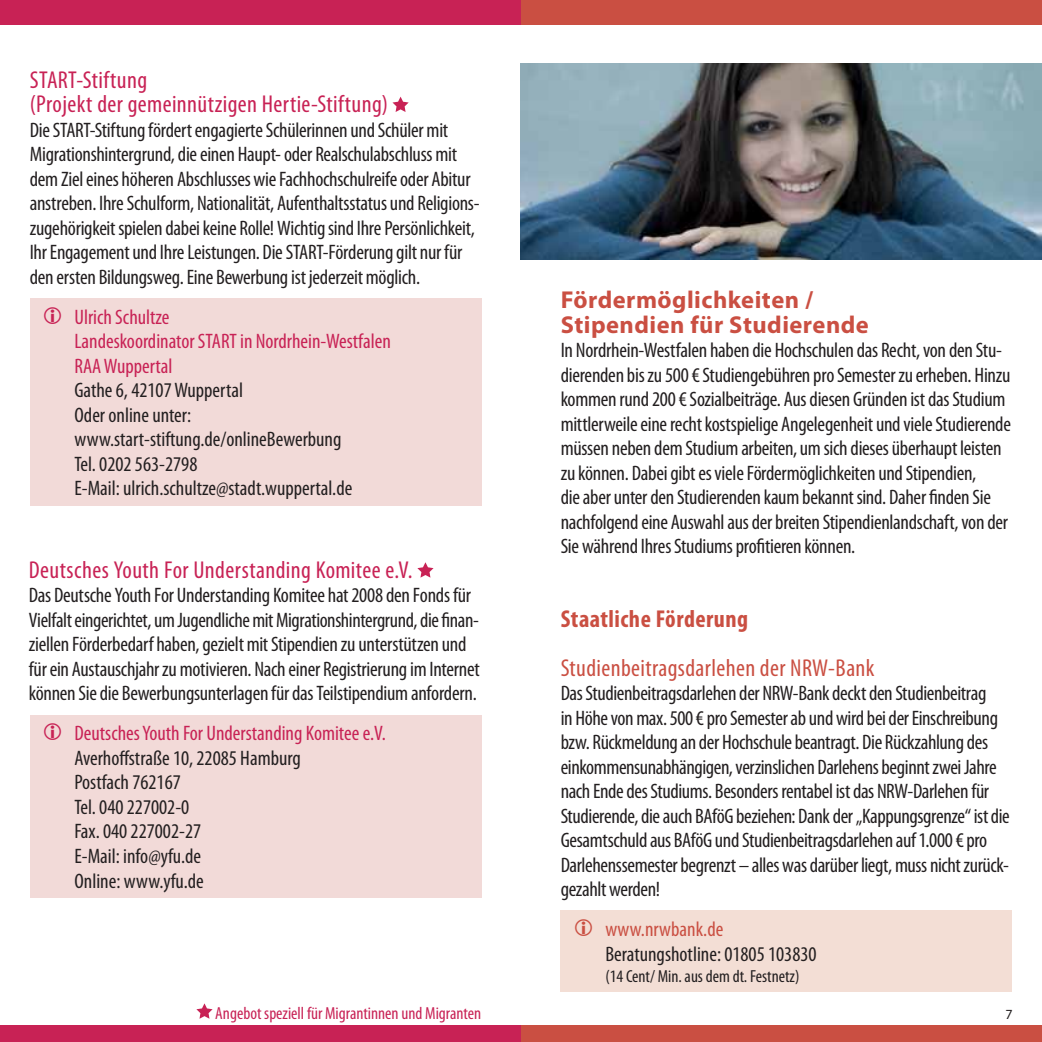
<style>
.page{position:relative;width:1042px;height:1042px;background:#fff}
.page>*{position:absolute;margin:0;border:0;box-sizing:border-box;transform-origin:0 0}
.t1{font:condensed 24.5px/24.5px "Myriad Pro";letter-spacing:.015em;color:#c82255}
.t2{font:700 24.5px/24.5px "Myriad Pro";letter-spacing:.02em;color:#ca4f42}
.t3{font:condensed 24.5px "Myriad Pro";letter-spacing:.015em;color:#ca4f42}
.t4{font:700 condensed 24.5px "Myriad Pro";letter-spacing:.02em;color:#ca4f42}
.t5{font:condensed 21px/24.5px "Myriad Pro";letter-spacing:-.015em;color:#231f20}
.t6{font:condensed 21px/24.5px "Myriad Pro";color:#c82255}
.t7{font:condensed 21px "Myriad Pro";color:#ca4f42}
.t8{font:condensed 17.5px "Myriad Pro";color:#c82255}
.t9{font:condensed 17.5px "Myriad Pro";color:#231f20}
.t10{font:14px "Myriad Pro";color:#231f20}
</style>
<div class="page">
<svg style="left:392px;top:97px;width:17px;height:15px"></svg>
<svg style="left:417px;top:562px;width:16px;height:16px"></svg>
<div style="left:30px;top:298px;width:451px;height:207px;background:#f2dad8"></div>
<div style="left:30px;top:715px;width:451px;height:182px;background:#f2dad8"></div>
<svg style="left:196px;top:1003px;width:17px;height:16px"></svg>
<img style="left:521px;top:63px;width:521px;height:196px">
<div style="left:561px;top:911px;width:451px;height:81px;background:#f3ded5"></div>
<div style="left:0;top:1025px;width:521px;height:17px;background:#c82255"></div>
<div style="left:521px;top:0;width:521px;height:24px;background:#ca4f42"></div>
<div style="left:0;top:0;width:521px;height:24px;background:#c82255"></div>
<div style="left:521px;top:1025px;width:521px;height:17px;background:#ca4f42"></div>
<p class="t1" style="left:30px;top:70px;width:360px">START-Stiftung<br>(Projekt der gemeinnützigen Hertie-Stiftung)</p>
<p class="t5" style="left:30px;top:119px;width:451px">Die START-Stiftung fördert engagierte Schülerinnen und Schüler mit Migrationshintergrund, die einen Haupt- oder Realschulabschluss mit dem Ziel eines höheren Abschlusses wie Fachhochschulreife oder Abitur anstreben. Ihre Schulform, Nationalität, Aufenthaltsstatus und Religions&shy;zugehörigkeit spielen dabei keine Rolle! Wichtig sind Ihre Persönlichkeit, Ihr Engagement und Ihre Leistungen. Die START-Förderung gilt nur für den ersten Bildungsweg. Eine Bewerbung ist jederzeit möglich.</p>
<p class="t6" style="left:74px;top:307px;width:318px">Ulrich Schultze<br>Landeskoordinator START in Nordrhein-Westfalen<br>RAA Wuppertal</p>
<p class="t5" style="left:74px;top:380px;width:279px">Gathe 6, 42107 Wuppertal<br>Oder online unter: www.start-stiftung.de/onlineBewerbung<br>Tel. 0202 563-2798<br>E-Mail: ulrich.schultze@stadt.wuppertal.de</p>
<p class="t1" style="left:29px;top:560px;width:385px">Deutsches Youth For Understanding Komitee e.V.</p>
<p class="t5" style="left:29px;top:585px;width:452px">Das Deutsche Youth For Understanding Komitee hat 2008 den Fonds für Vielfalt eingerichtet, um Jugendliche mit Migrationshintergrund, die finan&shy;ziellen Förderbedarf haben, gezielt mit Stipendien zu unterstützen und für ein Austauschjahr zu motivieren. Nach einer Registrierung im Internet können Sie die Bewerbungsunterlagen für das Teilstipendium anfordern.</p>
<p class="t6" style="left:74px;top:723px;width:313px">Deutsches Youth For Understanding Komitee e.V.</p>
<p class="t5" style="left:74px;top:748px;width:228px">Averhoffstraße 10, 22085 Hamburg<br>Postfach 762167<br>Tel. 040 227002-0<br>Fax. 040 227002-27<br>E-Mail: info@yfu.de<br>Online: www.yfu.de</p>
<p class="t8" style="left:215px;top:1006px;width:267px">Angebot speziell für Migrantinnen und Migranten</p>
<p class="t2" style="left:561px;top:290px;width:310px">Fördermöglichkeiten /<br>Stipendien für Studierende</p>
<p class="t5" style="left:561px;top:340px;width:452px">In Nordrhein-Westfalen haben die Hochschulen das Recht, von den Stu&shy;dierenden bis zu 500 € Studiengebühren pro Semester zu erheben. Hinzu kommen rund 200 € Sozialbeiträge. Aus diesen Gründen ist das Studium mittlerweile eine recht kostspielige Angelegenheit und viele Studierende müssen neben dem Studium arbeiten, um sich dieses überhaupt leisten zu können. Dabei gibt es viele Fördermöglichkeiten und Stipendien,<br>die aber unter den Studierenden kaum bekannt sind. Daher finden Sie nachfolgend eine Auswahl aus der breiten Stipendienlandschaft, von der Sie während Ihres Studiums profitieren können.</p>
<p class="t4" style="left:561px;top:609px;width:189px">Staatliche Förderung</p>
<p class="t3" style="left:561px;top:658px;width:315px">Studienbeitragsdarlehen der NRW-Bank</p>
<p class="t5" style="left:561px;top:683px;width:450px">Das Studienbeitragsdarlehen der NRW-Bank deckt den Studienbeitrag<br>in Höhe von max. 500 € pro Semester ab und wird bei der Einschreibung bzw. Rückmeldung an der Hochschule beantragt. Die Rückzahlung des einkommensunabhängigen, verzinslichen Darlehens beginnt zwei Jahre nach Ende des Studiums. Besonders rentabel ist das NRW-Darlehen für Studierende, die auch BAföG beziehen: Dank der „Kappungsgrenze“ ist die Gesamtschuld aus BAföG und Studienbeitragsdarlehen auf 1.000 € pro Darlehenssemester begrenzt – alles was darüber liegt, muss nicht zurück&shy;gezahlt werden!</p>
<p class="t7" style="left:605px;top:921px;width:119px">www.nrwbank.de</p>
<p class="t5" style="left:605px;top:944px;width:213px">Beratungshotline: 01805 103830</p>
<p class="t9" style="left:605px;top:969px;width:196px">(14 Cent/ Min. aus dem dt. Festnetz)</p>
<p class="t10" style="left:1005px;top:1005px;width:9px">7</p>
</div>
